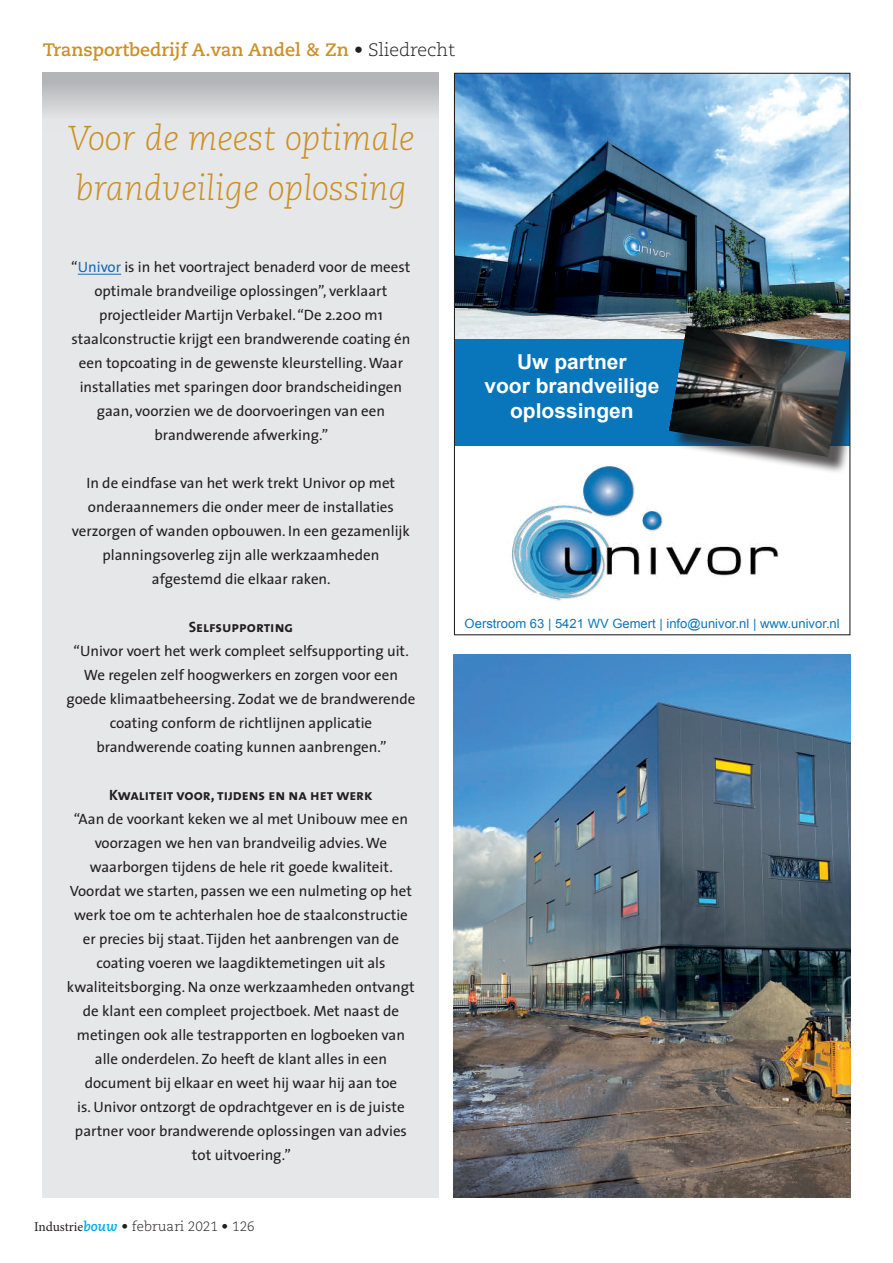
<style>
.page{position:relative;width:893px;height:1263px;background:#fff}
.page>*{position:absolute;margin:0;border:0;box-sizing:border-box;transform-origin:0 0}
.t1{font:italic 300 34.5px/49.5px "Caecilia";color:#cc9026}
.t2{font:700 20.55px/24.8px "Arial";color:#fff;text-align:center}
.t3{font:700 18px "Caecilia";color:#cc9026}
.t4{font:15px/24px "The Sans";color:#231f20;text-align:center}
.t5{font:15px "The Sans Bold Caps";color:#231f20}
.t6{font:300 13.5px "Caecilia";color:#231f20}
.t7{font:12.75px "Arial";color:#0c77bb}
.s1{font-weight:300;color:#231f20}
.s2{color:#1b69b4}
.s3{font-family:"Minion Pro";font-weight:400}
.s4{font-weight:700;font-style:italic;color:#00aeef}
</style>
<div class="page">
<img style="left:456px;top:75px;width:392px;height:370px">
<div style="left:671px;top:328px;width:179px;height:147px;background:#231f20;opacity:.75"></div>
<img style="left:669px;top:326px;width:177px;height:131px">
<img style="left:512px;top:462px;width:275px;height:139px">
<div style="left:43px;top:73px;width:396px;height:1125px;background:#e6e7e9"></div>
<hr style="left:78px;top:274px;width:43px;height:1px;background:#1b69b4">
<div style="left:43px;top:73px;width:396px;height:60px;background:linear-gradient(to bottom,#adafb2,#edeef0)"></div>
<img style="left:454px;top:654px;width:396px;height:544px">
<p class="t3" style="left:43px;top:40px;width:414px">Transportbedrijf A.van Andel &amp; Zn <span class="s1">• Sliedrecht</span></p>
<h1 class="t1" style="left:68px;top:115px;width:348px">Voor de meest optimale brandveilige oplossing</h1>
<p class="t4" style="left:71px;top:254px;width:341px">“<span class="s2">Univor</span> is in het voortraject benaderd voor de meest optimale brandveilige oplossingen”, verklaart projectleider Martijn Verbakel. “De 2.200 m1 staalconstructie krijgt een brandwerende coating én een topcoating in de gewenste kleurstelling. Waar installaties met sparingen door brandscheidingen gaan, voorzien we de doorvoeringen van een brandwerende afwerking.”</p>
<p class="t4" style="left:72px;top:470px;width:340px">In de eindfase van het werk trekt Univor op met onderaannemers die onder meer de installaties verzorgen of wanden opbouwen. In een gezamenlijk planningsoverleg zijn alle werkzaamheden afgestemd die elkaar raken.</p>
<p class="t5" style="left:189px;top:614px;width:106px">Selfsupporting</p>
<p class="t4" style="left:66px;top:638px;width:351px">“Univor voert het werk compleet selfsupporting uit.<br>We regelen zelf hoogwerkers en zorgen voor een goede klimaatbeheersing. Zodat we de brandwerende coating conform de richtlijnen applicatie brandwerende coating kunnen aanbrengen.”</p>
<p class="t5" style="left:109px;top:782px;width:265px">Kwaliteit voor, tijdens en na het werk</p>
<p class="t4" style="left:67px;top:806px;width:349px">“Aan de voorkant keken we al met Unibouw mee en voorzagen we hen van brandveilig advies. We waarborgen tijdens de hele rit goede kwaliteit.<br>Voordat we starten, passen we een nulmeting op het werk toe om te achterhalen hoe de staalconstructie er precies bij staat. Tijden het aanbrengen van de coating voeren we laagdiktemetingen uit als kwaliteitsborging. Na onze werkzaamheden ontvangt de klant een compleet projectboek. Met naast de metingen ook alle testrapporten en logboeken van alle onderdelen. Zo heeft de klant alles in een document bij elkaar en weet hij waar hij aan toe<br>is. Univor ontzorgt de opdrachtgever en is de juiste partner voor brandwerende oplossingen van advies tot uitvoering.”</p>
<p class="t6" style="left:34px;top:1218px;width:222px"><span class="s3">Industrie</span><span class="s4">bouw</span> • februari 2021 • 126</p>
<h2 class="t2" style="left:484px;top:350px;width:177px">Uw partner<br>voor brandveilige oplossingen</h2>
<p class="t7" style="left:465px;top:615px;width:377px">Oerstroom 63 | 5421 WV Gemert | info@univor.nl | www.univor.nl</p>
</div>
